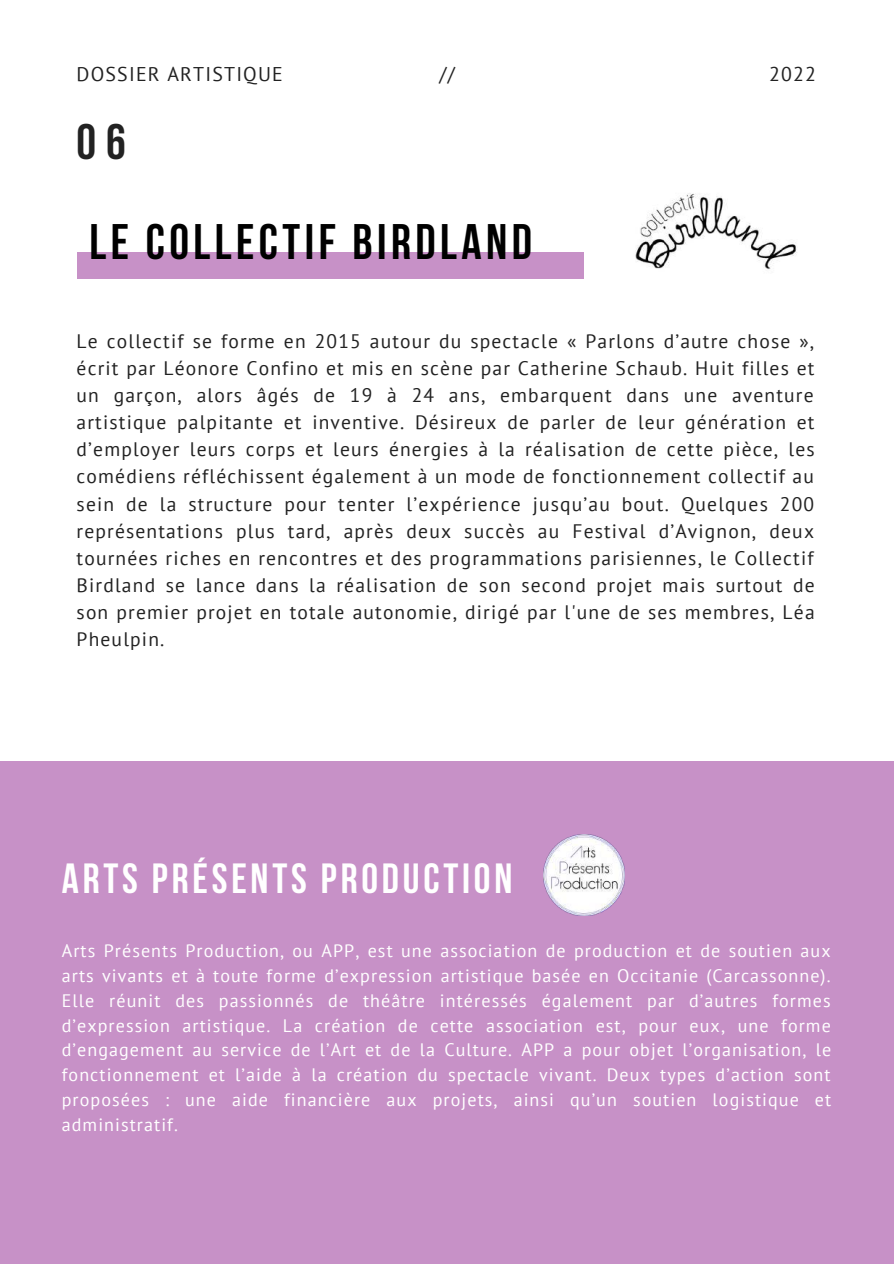
<style>
.page{position:relative;width:894px;height:1264px;background:#fff}
.page>*{position:absolute;margin:0;border:0;box-sizing:border-box;transform-origin:0 0}
.t1{font:700 49.65px "Bebas Neue";letter-spacing:.09em;color:#000}
.t2{font:700 49.65px "Bebas Neue";color:#222}
.t3{font:700 42px "Bebas Neue";letter-spacing:.09em;color:#fff}
.t4{font:19.8px "PT Sans";letter-spacing:.06em;color:#222}
.t5{font:19.5px/27px "PT Sans";letter-spacing:.06em;color:#222;text-align:justify}
.t6{font:18px/24.8px "PT Sans";letter-spacing:.06em;color:#fff;text-align:justify}
</style>
<div class="page">
<img style="left:635px;top:193px;width:162px;height:77px">
<div style="left:0;top:761px;width:893px;height:502px;background:#c791c7"></div>
<div style="left:77px;top:253px;width:506px;height:26px;background:#c791c7"></div>
<img style="left:543px;top:834px;width:81px;height:81px">
<p class="t4" style="left:77px;top:61px;width:208px">DOSSIER ARTISTIQUE</p>
<p class="t4" style="left:439px;top:61px;width:17px">//</p>
<p class="t4" style="left:768px;top:61px;width:48px">2022</p>
<h1 class="t2" style="left:77px;top:122px;width:51px">06</h1>
<h1 class="t1" style="left:89px;top:222px;width:444px">LE COLLECTIF BIRDLAND</h1>
<p class="t5" style="left:77px;top:327px;width:739px">Le collectif se forme en 2015 autour du spectacle « Parlons d’autre chose », écrit par Léonore Confino et mis en scène par Catherine Schaub. Huit filles et un garçon, alors âgés de 19 à 24 ans, embarquent dans une aventure artistique palpitante et inventive. Désireux de parler de leur génération et d’employer leurs corps et leurs énergies à la réalisation de cette pièce, les comédiens réfléchissent également à un mode de fonctionnement collectif au sein de la structure pour tenter l’expérience jusqu’au bout. Quelques 200 représentations plus tard, après deux succès au Festival d’Avignon, deux tournées riches en rencontres et des programmations parisiennes, le Collectif Birdland se lance dans la réalisation de son second projet mais surtout de son premier projet en totale autonomie, dirigé par l'une de ses membres, Léa Pheulpin.</p>
<h2 class="t3" style="left:62px;top:861px;width:452px">ARTS PRÉSENTS PRODUCTION</h2>
<p class="t6" style="left:62px;top:938px;width:770px">Arts Présents Production, ou APP, est une association de production et de soutien aux arts vivants et à toute forme d’expression artistique basée en Occitanie (Carcassonne).<br>Elle réunit des passionnés de théâtre intéressés également par d’autres formes d’expression artistique. La création de cette association est, pour eux, une forme d’engagement au service de l’Art et de la Culture. APP a pour objet l’organisation, le fonctionnement et l’aide à la création du spectacle vivant. Deux types d’action sont proposées : une aide financière aux projets, ainsi qu’un soutien logistique et administratif.</p>
</div>
